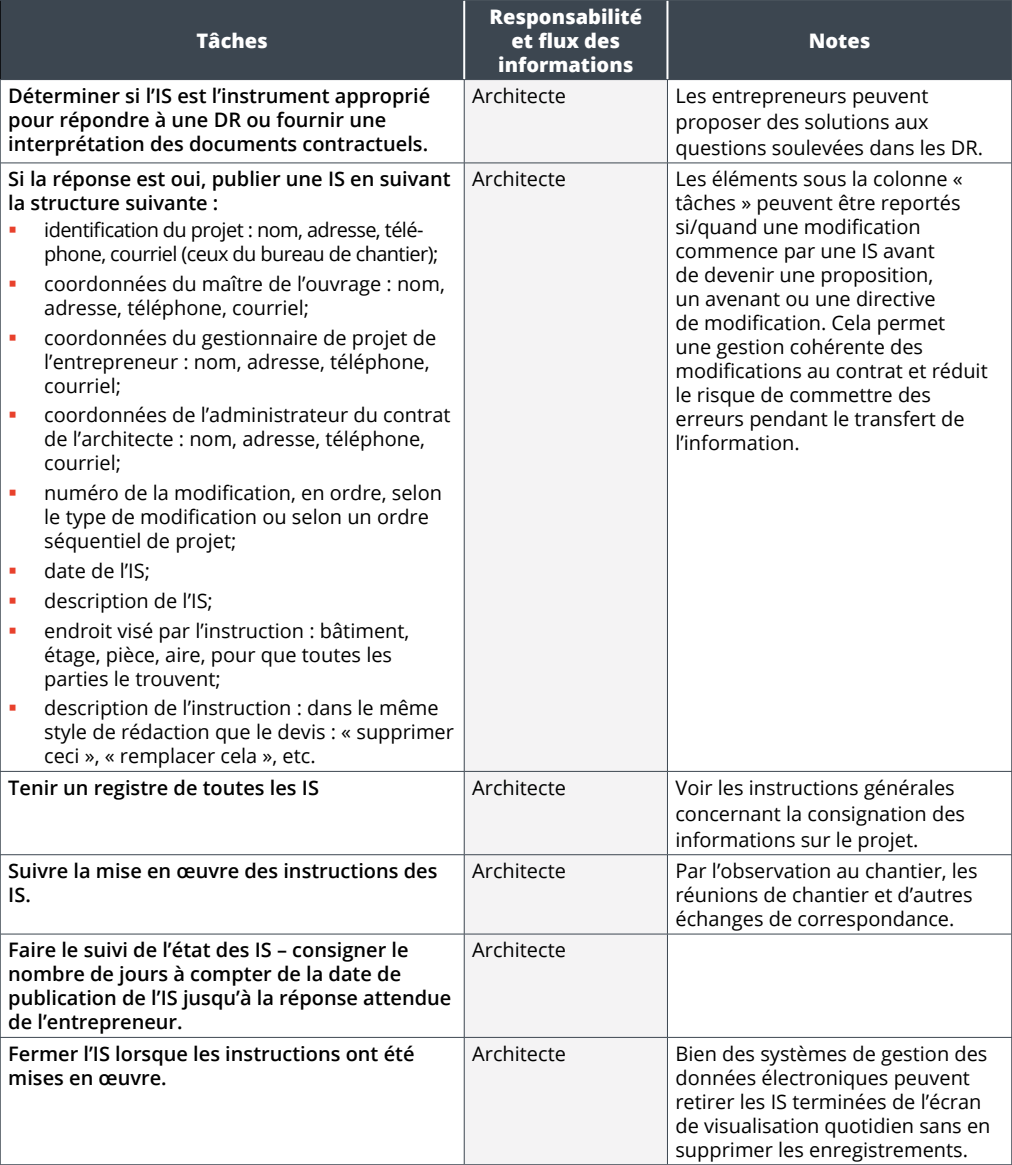
<style>
.page{position:relative;width:1012px;height:1165px;background:#fff}
.page>*{position:absolute;margin:0;border:0;box-sizing:border-box;transform-origin:0 0}
.t1{font:20px/24px "Open Sans";color:#000}
.t2{font:600 20px/24px "Open Sans";color:#000}
.t3{font:20px/24px "Open Sans";letter-spacing:-.03em;color:#000}
.t4{font:800 20px/24px "Open Sans";color:#fff;text-align:center}
</style>
<div class="page">
<div style="left:0;top:0;width:464px;height:80px;background:#3c4650"></div>
<div style="left:465px;top:1px;width:546px;height:78px;background:#3c4650"></div>
<svg style="left:1px;top:80px;width:463px;height:1084px"></svg>
<div style="left:465px;top:80px;width:202px;height:1084px;background:#f4f3f4"></div>
<hr style="left:464px;top:1037px;width:1px;height:127px;background:#3c4650">
<hr style="left:667px;top:1037px;width:1px;height:127px;background:#3c4650">
<hr style="left:464px;top:1164px;width:203px;height:1px;background:#3c4650">
<hr style="left:464px;top:934px;width:1px;height:103px;background:#3c4650">
<hr style="left:667px;top:934px;width:1px;height:103px;background:#3c4650">
<hr style="left:464px;top:1037px;width:203px;height:1px;background:#3c4650">
<hr style="left:464px;top:855px;width:1px;height:78px;background:#3c4650">
<hr style="left:667px;top:855px;width:1px;height:78px;background:#3c4650">
<hr style="left:464px;top:933px;width:203px;height:1px;background:#3c4650">
<hr style="left:666px;top:1px;width:2px;height:78px;background:#fff">
<hr style="left:464px;top:771px;width:1px;height:83px;background:#3c4650">
<hr style="left:667px;top:771px;width:1px;height:83px;background:#3c4650">
<hr style="left:464px;top:854px;width:203px;height:1px;background:#3c4650">
<hr style="left:464px;top:771px;width:203px;height:1px;background:#3c4650">
<hr style="left:0;top:1px;width:1px;height:78px;background:#000">
<hr style="left:464px;top:163px;width:1px;height:608px;background:#3c4650">
<hr style="left:667px;top:163px;width:1px;height:608px;background:#3c4650">
<hr style="left:0;top:80px;width:1px;height:83px;background:#3c4650">
<hr style="left:464px;top:80px;width:1px;height:83px;background:#3c4650">
<hr style="left:667px;top:80px;width:1px;height:83px;background:#3c4650">
<hr style="left:1011px;top:80px;width:1px;height:83px;background:#3c4650">
<hr style="left:0;top:163px;width:464px;height:1px;background:#3c4650">
<hr style="left:0;top:163px;width:1px;height:608px;background:#3c4650">
<hr style="left:464px;top:163px;width:203px;height:1px;background:#3c4650">
<hr style="left:667px;top:163px;width:345px;height:1px;background:#3c4650">
<hr style="left:1011px;top:163px;width:1px;height:608px;background:#3c4650">
<hr style="left:0;top:771px;width:464px;height:1px;background:#3c4650">
<hr style="left:0;top:771px;width:1px;height:83px;background:#3c4650">
<hr style="left:667px;top:771px;width:345px;height:1px;background:#3c4650">
<hr style="left:1011px;top:771px;width:1px;height:83px;background:#3c4650">
<hr style="left:0;top:854px;width:464px;height:1px;background:#3c4650">
<hr style="left:0;top:855px;width:1px;height:78px;background:#3c4650">
<hr style="left:667px;top:854px;width:345px;height:1px;background:#3c4650">
<hr style="left:1011px;top:855px;width:1px;height:78px;background:#3c4650">
<hr style="left:0;top:933px;width:464px;height:1px;background:#3c4650">
<hr style="left:0;top:934px;width:1px;height:103px;background:#3c4650">
<hr style="left:667px;top:933px;width:345px;height:1px;background:#3c4650">
<hr style="left:1011px;top:934px;width:1px;height:103px;background:#3c4650">
<hr style="left:0;top:1037px;width:464px;height:1px;background:#3c4650">
<hr style="left:0;top:1037px;width:1px;height:127px;background:#3c4650">
<hr style="left:667px;top:1037px;width:345px;height:1px;background:#3c4650">
<hr style="left:1011px;top:1037px;width:1px;height:127px;background:#3c4650">
<hr style="left:0;top:1164px;width:464px;height:1px;background:#3c4650">
<hr style="left:667px;top:1164px;width:345px;height:1px;background:#3c4650">
<hr style="left:463px;top:1px;width:2px;height:78px;background:#fff">
<hr style="left:464px;top:0;width:203px;height:1px;background:#3c4650">
<hr style="left:667px;top:0;width:345px;height:1px;background:#3c4650">
<hr style="left:1011px;top:1px;width:1px;height:78px;background:#3c4650">
<hr style="left:464px;top:79px;width:203px;height:1px;background:#3c4650">
<hr style="left:667px;top:79px;width:345px;height:1px;background:#3c4650">
<svg style="left:10px;top:227px;width:6px;height:6px"></svg>
<svg style="left:10px;top:281px;width:6px;height:5px"></svg>
<svg style="left:10px;top:334px;width:6px;height:6px"></svg>
<svg style="left:10px;top:412px;width:6px;height:6px"></svg>
<svg style="left:10px;top:490px;width:6px;height:6px"></svg>
<svg style="left:10px;top:568px;width:6px;height:5px"></svg>
<svg style="left:10px;top:597px;width:6px;height:6px"></svg>
<svg style="left:10px;top:627px;width:6px;height:6px"></svg>
<svg style="left:10px;top:705px;width:6px;height:6px"></svg>
<p class="t4" style="left:196px;top:27px;width:73px">Tâches</p>
<p class="t4" style="left:490px;top:3px;width:154px">Responsabilité et flux des informations</p>
<p class="t4" style="left:809px;top:27px;width:63px">Notes</p>
<p class="t2" style="left:8px;top:83px;width:424px">Déterminer si l’IS est l’instrument approprié pour répondre à une DR ou fournir une interprétation des documents contractuels.</p>
<p class="t1" style="left:472px;top:83px;width:95px">Architecte</p>
<p class="t1" style="left:675px;top:82px;width:309px;line-height:26px">Les entrepreneurs peuvent proposer des solutions aux questions soulevées dans les DR.</p>
<p class="t2" style="left:8px;top:166px;width:444px">Si la réponse est oui, publier une IS en suivant la structure suivante :</p>
<p class="t3" style="left:44px;top:217px;width:396px">identification du projet : nom, adresse, télé&shy;phone, courriel (ceux du bureau de chantier);</p>
<p class="t1" style="left:44px;top:271px;width:402px">coordonnées du maître de l’ouvrage : nom, adresse, téléphone, courriel;</p>
<p class="t1" style="left:44px;top:325px;width:394px">coordonnées du gestionnaire de projet de l’entrepreneur : nom, adresse, téléphone, courriel;</p>
<p class="t1" style="left:44px;top:403px;width:408px">coordonnées de l’administrateur du contrat de l’architecte : nom, adresse, téléphone, courriel;</p>
<p class="t1" style="left:44px;top:480px;width:399px">numéro de la modification, en ordre, selon le type de modification ou selon un ordre séquentiel de projet;</p>
<p class="t1" style="left:44px;top:555px;width:367px;line-height:29.8px">date de l’IS;<br>description de l’IS;<br>endroit visé par l’instruction : bâtiment,</p>
<p class="t1" style="left:44px;top:642px;width:349px">étage, pièce, aire, pour que toutes les parties le trouvent;</p>
<p class="t1" style="left:44px;top:695px;width:411px">description de l’instruction : dans le même style de rédaction que le devis : « supprimer ceci », « remplacer cela », etc.</p>
<p class="t1" style="left:472px;top:166px;width:95px">Architecte</p>
<p class="t1" style="left:675px;top:166px;width:314px">Les éléments sous la colonne « tâches » peuvent être reportés si/quand une modification commence par une IS avant<br>de devenir une proposition,<br>un avenant ou une directive<br>de modification. Cela permet<br>une gestion cohérente des modifications au contrat et réduit le risque de commettre des erreurs pendant le transfert de l’information.</p>
<p class="t2" style="left:8px;top:775px;width:312px">Tenir un registre de toutes les IS</p>
<p class="t1" style="left:472px;top:775px;width:95px">Architecte</p>
<p class="t1" style="left:675px;top:774px;width:291px;line-height:26px">Voir les instructions générales concernant la consignation des informations sur le projet.</p>
<p class="t2" style="left:8px;top:858px;width:431px">Suivre la mise en œuvre des instructions des<br>IS.</p>
<p class="t1" style="left:472px;top:858px;width:95px">Architecte</p>
<p class="t1" style="left:675px;top:858px;width:304px">Par l’observation au chantier, les réunions de chantier et d’autres échanges de correspondance.</p>
<p class="t2" style="left:8px;top:937px;width:445px">Faire le suivi de l’état des IS – consigner le nombre de jours à compter de la date de publication de l’IS jusqu’à la réponse attendue de l’entrepreneur.</p>
<p class="t1" style="left:472px;top:937px;width:95px">Architecte</p>
<p class="t2" style="left:8px;top:1041px;width:408px">Fermer l’IS lorsque les instructions ont été mises en œuvre.</p>
<p class="t1" style="left:472px;top:1041px;width:95px">Architecte</p>
<p class="t1" style="left:675px;top:1041px;width:317px">Bien des systèmes de gestion des données électroniques peuvent retirer les IS terminées de l’écran de visualisation quotidien sans en supprimer les enregistrements.</p>
</div>
